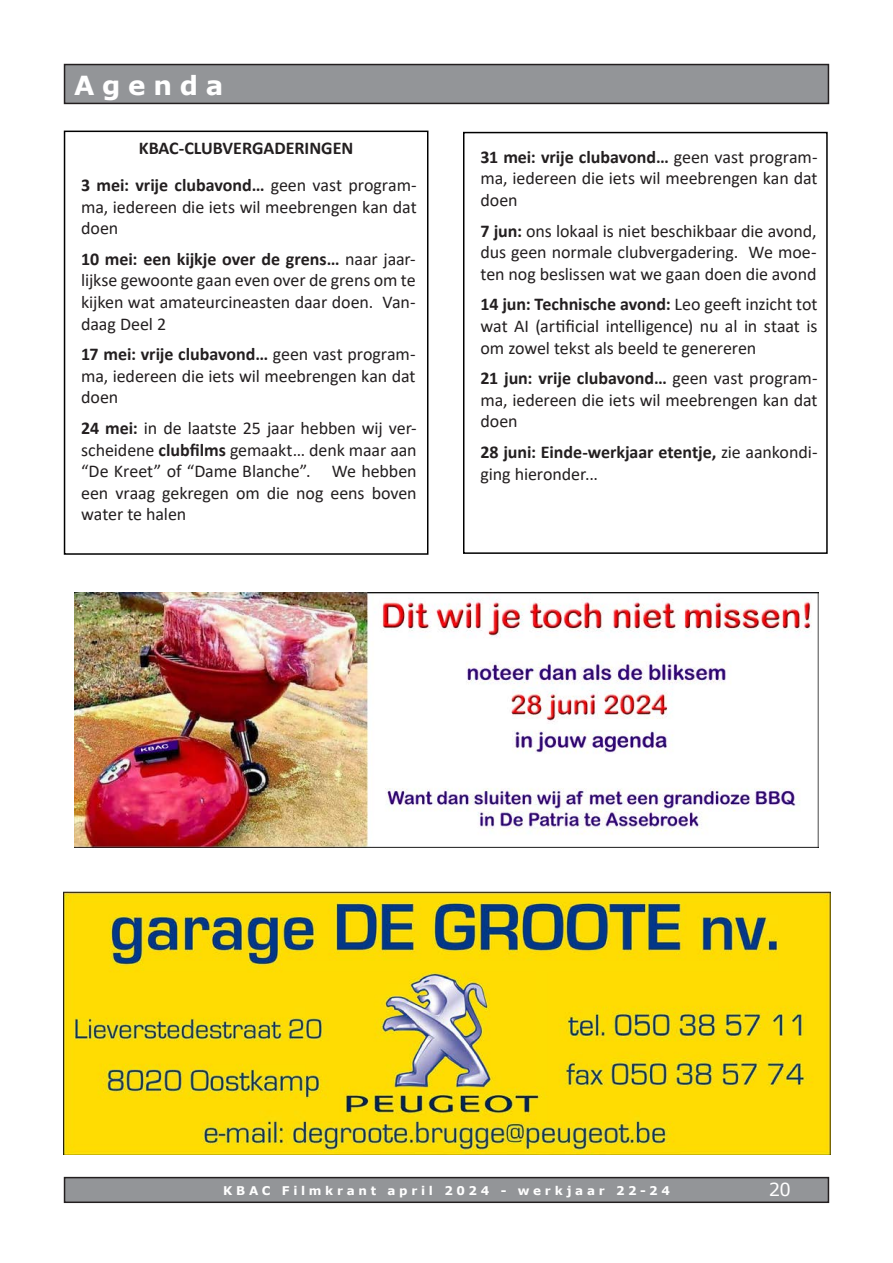
<style>
.page{position:relative;width:893px;height:1263px;background:#fff}
.page>*{position:absolute;margin:0;border:0;box-sizing:border-box;transform-origin:0 0}
.t1{font:700 26.25px "Verdana";letter-spacing:.295em;color:#fff}
.t2{font:18px/21.6px "Calibri";letter-spacing:-.005em;color:#231f20;text-align:justify}
.t3{font:700 18px/36.9px "Calibri";color:#231f20;text-align:center}
.t4{font:18px "Verdana";color:#fff}
.t5{font:700 12px "Verdana";letter-spacing:.31em;color:#fff}
.s1{font-weight:400}
.s2{font-weight:700}
</style>
<div class="page">
<svg style="left:63px;top:1176px;width:767px;height:28px;background:#8d8f91"></svg>
<svg style="left:63px;top:63px;width:767px;height:42px;background:#8e9093"></svg>
<div style="left:463px;top:132px;width:365px;height:422px;border:2px solid #000"></div>
<div style="left:64px;top:131px;width:364px;height:424px;border:2px solid #000"></div>
<img style="left:64px;top:892px;width:766px;height:262px">
<img style="left:74px;top:592px;width:744px;height:256px">
<h1 class="t1" style="left:74px;top:66px;width:151px">Agenda</h1>
<p class="t3" style="left:81px;top:129px;width:337px">KBAC-CLUBVERGADERINGEN<br>3 mei: vrije clubavond… <span class="s1">geen vast program-</span></p>
<p class="t2" style="left:81px;top:195px;width:337px">ma, iedereen die iets wil meebrengen kan dat doen</p>
<p class="t2" style="left:81px;top:248px;width:336px"><span class="s2">10 mei: een kijkje over de grens…</span> naar jaar&shy;lijkse gewoonte gaan even over de grens om te kijken wat amateurcineasten daar doen. Van&shy;daag Deel 2</p>
<p class="t2" style="left:81px;top:343px;width:336px"><span class="s2">17 mei: vrije clubavond…</span> geen vast program&shy;ma, iedereen die iets wil meebrengen kan dat doen</p>
<p class="t2" style="left:81px;top:417px;width:337px"><span class="s2">24 mei:</span> in de laatste 25 jaar hebben wij ver&shy;scheidene <span class="s2">clubfilms</span> gemaakt… denk maar aan “De Kreet” of “Dame Blanche”. We hebben een vraag gekregen om die nog eens boven water te halen</p>
<p class="t2" style="left:480px;top:145px;width:338px"><span class="s2">31 mei: vrije clubavond…</span> geen vast program&shy;ma, iedereen die iets wil meebrengen kan dat doen</p>
<p class="t2" style="left:480px;top:219px;width:338px"><span class="s2">7 jun:</span> ons lokaal is niet beschikbaar die avond, dus geen normale clubvergadering. We moe&shy;ten nog beslissen wat we gaan doen die avond</p>
<p class="t2" style="left:480px;top:293px;width:338px"><span class="s2">14 jun: Technische avond:</span> Leo geeft inzicht tot wat AI (artificial intelligence) nu al in staat is om zowel tekst als beeld te genereren</p>
<p class="t2" style="left:480px;top:367px;width:338px"><span class="s2">21 jun: vrije clubavond…</span> geen vast program&shy;ma, iedereen die iets wil meebrengen kan dat doen</p>
<p class="t3" style="left:480px;top:441px;width:338px;line-height:21.6px;text-align:left">28 juni: Einde-werkjaar etentje, <span class="s1">zie aankondi&shy;ging hieronder...</span></p>
<p class="t5" style="left:223px;top:1182px;width:448px">KBAC Filmkrant april 2024 - werkjaar 22-24</p>
<p class="t4" style="left:769px;top:1177px;width:24px">20</p>
</div>
